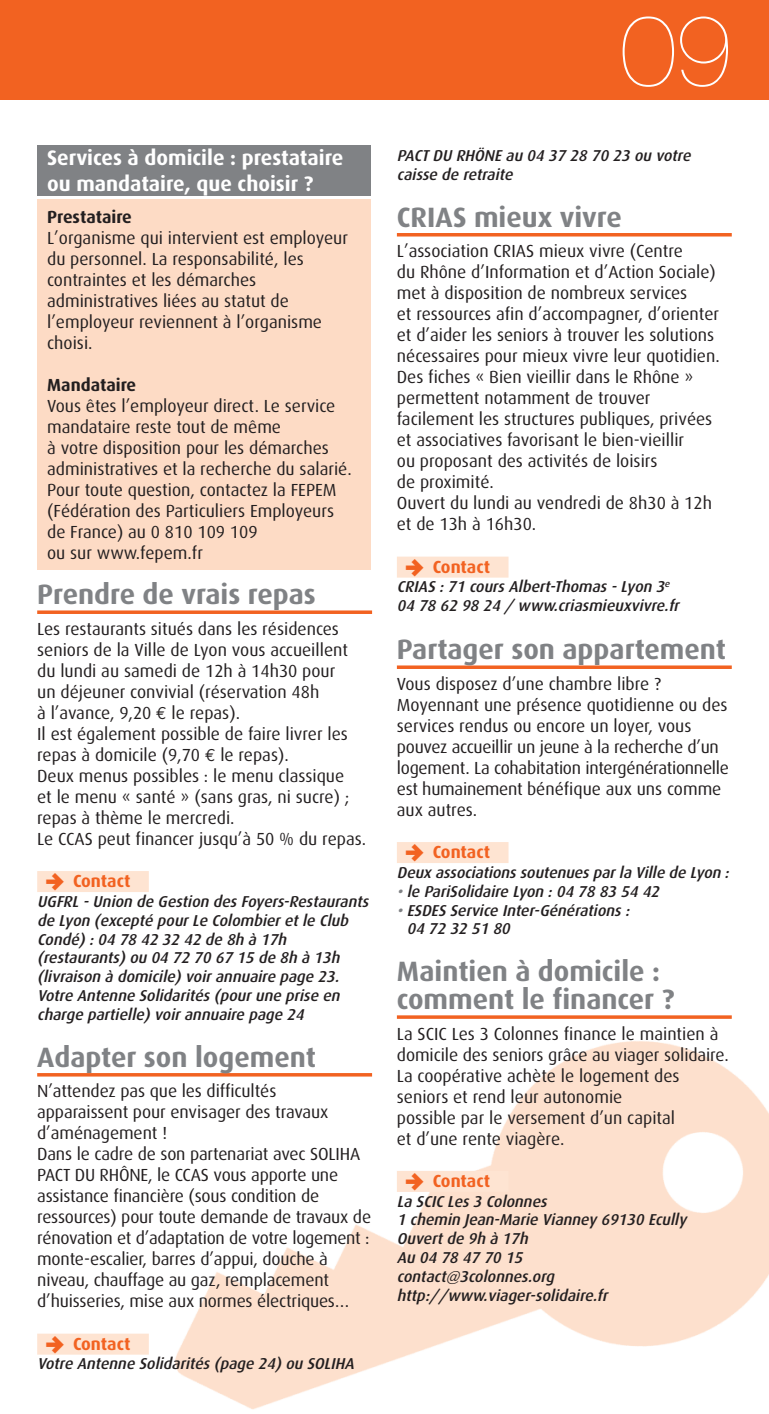
<style>
.page{position:relative;width:769px;height:1414px;background:#fff}
.page>*{position:absolute;margin:0;border:0;box-sizing:border-box;transform-origin:0 0}
.t1{font:200 100.1px "Helvetica Neue";color:#fff}
.t2{font:700 28px/28px "Dax";color:#808285}
.t3{font:700 21px/25.2px "Dax";color:#fff}
.t4{font:17.5px/21px "Dax";color:#231f20}
.t5{font:700 17.5px "Dax";color:#f26221}
.t6{font:700 17.5px "Dax";color:#231f20}
.t7{font:italic 500 15.75px/18.9px "Dax";color:#231f20}
.s1{font-family:"Euro Mono"}
.s2{font-family:"Iconic Fill";font-weight:400}
.s3{color:#808285}
</style>
<div class="page">
<img style="left:61px;top:842px;width:708px;height:568px">
<div style="left:37px;top:199px;width:334px;height:371px;background:#fddbc5"></div>
<div style="left:37px;top:145px;width:334px;height:51px;background:#808285"></div>
<div style="left:0;top:0;width:769px;height:99px;background:#f26221"></div>
<svg style="left:37px;top:610px;width:335px;height:4px"></svg>
<div style="left:37px;top:871px;width:112px;height:21px;background:#fee4d2"></div>
<hr style="left:37px;top:1073px;width:335px;height:3px;background:#f26221">
<div style="left:37px;top:1333px;width:112px;height:21px;background:#fee4d2"></div>
<hr style="left:397px;top:233px;width:335px;height:3px;background:#f26221">
<div style="left:397px;top:557px;width:111px;height:21px;background:#fee4d2"></div>
<svg style="left:397px;top:665px;width:335px;height:4px"></svg>
<div style="left:397px;top:842px;width:111px;height:21px;background:#fee4d2"></div>
<svg style="left:397px;top:1015px;width:335px;height:4px"></svg>
<div style="left:397px;top:1171px;width:111px;height:21px;background:#fee4d2"></div>
<p class="t3" style="left:47px;top:147px;width:298px">Services à domicile : prestataire ou mandataire, que choisir ?</p>
<p class="t6" style="left:47px;top:209px;width:86px">Prestataire</p>
<p class="t4" style="left:47px;top:228px;width:302px">L’organisme qui intervient est employeur du personnel. La responsabilité, les contraintes et les démarches administratives liées au statut de l’employeur reviennent à l’organisme choisi.</p>
<p class="t6" style="left:47px;top:377px;width:91px">Mandataire</p>
<p class="t4" style="left:47px;top:396px;width:306px">Vous êtes l’employeur direct. Le service mandataire reste tout de même<br>à votre disposition pour les démarches administratives et la recherche du salarié.<br>Pour toute question, contactez la FEPEM (Fédération des Particuliers Employeurs de France) au 0 810 109 109<br>ou sur www.fepem.fr</p>
<h2 class="t2" style="left:37px;top:582px;width:280px">Prendre de vrais repas</h2>
<p class="t4" style="left:37px;top:619px;width:330px">Les restaurants situés dans les résidences seniors de la Ville de Lyon vous accueillent du lundi au samedi de 12h à 14h30 pour<br>un déjeuner convivial (réservation 48h<br>à l’avance, 9,20 <span class="s1">€</span> le repas).<br>Il est également possible de faire livrer les repas à domicile (9,70 <span class="s1">€</span> le repas).<br>Deux menus possibles : le menu classique<br>et le menu « santé » (sans gras, ni sucre) ; repas à thème le mercredi.<br>Le CCAS peut financer jusqu’à 50 % du repas.</p>
<p class="t5" style="left:46px;top:873px;width:86px"><span class="s2">(</span> Contact</p>
<p class="t7" style="left:37px;top:893px;width:336px">UGFRL - Union de Gestion des Foyers-Restaurants de Lyon (excepté pour Le Colombier et le Club Condé) : 04 78 42 32 42 de 8h à 17h (restaurants) ou 04 72 70 67 15 de 8h à 13h (livraison à domicile) voir annuaire page 23.<br>Votre Antenne Solidarités (pour une prise en charge partielle) voir annuaire page 24</p>
<h2 class="t2" style="left:37px;top:1045px;width:280px">Adapter son logement</h2>
<p class="t4" style="left:37px;top:1082px;width:335px">N’attendez pas que les difficultés apparaissent pour envisager des travaux d’aménagement !<br>Dans le cadre de son partenariat avec SOLIHA PACT DU RHÔNE, le CCAS vous apporte une assistance financière (sous condition de ressources) pour toute demande de travaux de rénovation et d’adaptation de votre logement : monte-escalier, barres d’appui, douche à niveau, chauffage au gaz, remplacement d’huisseries, mise aux normes électriques…</p>
<p class="t5" style="left:46px;top:1336px;width:86px"><span class="s2">(</span> Contact</p>
<p class="t7" style="left:37px;top:1355px;width:321px">Votre Antenne Solidarités (page 24) ou SOLIHA</p>
<h1 class="t1" style="left:620px;top:-7px;width:113px">09</h1>
<p class="t7" style="left:397px;top:147px;width:298px">PACT DU RHÖNE au 04 37 28 70 23 ou votre caisse de retraite</p>
<h2 class="t2" style="left:397px;top:205px;width:226px">CRIAS mieux vivre</h2>
<p class="t4" style="left:397px;top:242px;width:324px">L’association CRIAS mieux vivre (Centre<br>du Rhône d’Information et d’Action Sociale) met à disposition de nombreux services<br>et ressources afin d’accompagner, d’orienter et d’aider les seniors à trouver les solutions nécessaires pour mieux vivre leur quotidien.<br>Des fiches « Bien vieillir dans le Rhône » permettent notamment de trouver facilement les structures publiques, privées et associatives favorisant le bien-vieillir<br>ou proposant des activités de loisirs<br>de proximité.<br>Ouvert du lundi au vendredi de 8h30 à 12h et de 13h à 16h30.</p>
<p class="t5" style="left:406px;top:559px;width:86px"><span class="s2">(</span> Contact</p>
<p class="t7" style="left:397px;top:578px;width:287px">CRIAS : 71 cours Albert-Thomas - Lyon 3<sup>e<br></sup>04 78 62 98 24 / www.criasmieuxvivre.fr</p>
<h2 class="t2" style="left:397px;top:637px;width:331px">Partager son appartement</h2>
<p class="t4" style="left:397px;top:674px;width:334px">Vous disposez d’une chambre libre ?<br>Moyennant une présence quotidienne ou des services rendus ou encore un loyer, vous pouvez accueillir un jeune à la recherche d’un logement. La cohabitation intergénérationnelle est humainement bénéfique aux uns comme aux autres.</p>
<p class="t5" style="left:406px;top:844px;width:86px"><span class="s2">(</span> Contact</p>
<p class="t7" style="left:397px;top:864px;width:337px">Deux associations soutenues par la Ville de Lyon :</p>
<p class="t7" style="left:397px;top:883px;width:267px"><span class="s3">•</span> le PariSolidaire Lyon : 04 78 83 54 42</p>
<p class="t7" style="left:407px;top:901px;width:227px;text-indent:-10px"><span class="s3">•</span> ESDES Service Inter-Générations :<br>04 72 32 51 80</p>
<h2 class="t2" style="left:397px;top:959px;width:279px">Maintien à domicile : comment le financer ?</h2>
<p class="t4" style="left:397px;top:1024px;width:333px">La SCIC Les 3 Colonnes finance le maintien à domicile des seniors grâce au viager solidaire.<br>La coopérative achète le logement des seniors et rend leur autonomie<br>possible par le versement d’un capital<br>et d’une rente viagère.</p>
<p class="t5" style="left:406px;top:1173px;width:86px"><span class="s2">(</span> Contact</p>
<p class="t7" style="left:397px;top:1192px;width:294px">La SCIC Les 3 Colonnes<br>1 chemin Jean-Marie Vianney 69130 Ecully<br>Ouvert de 9h à 17h<br>Au 04 78 47 70 15 contact@3colonnes.org http://www.viager-solidaire.fr</p>
</div>
